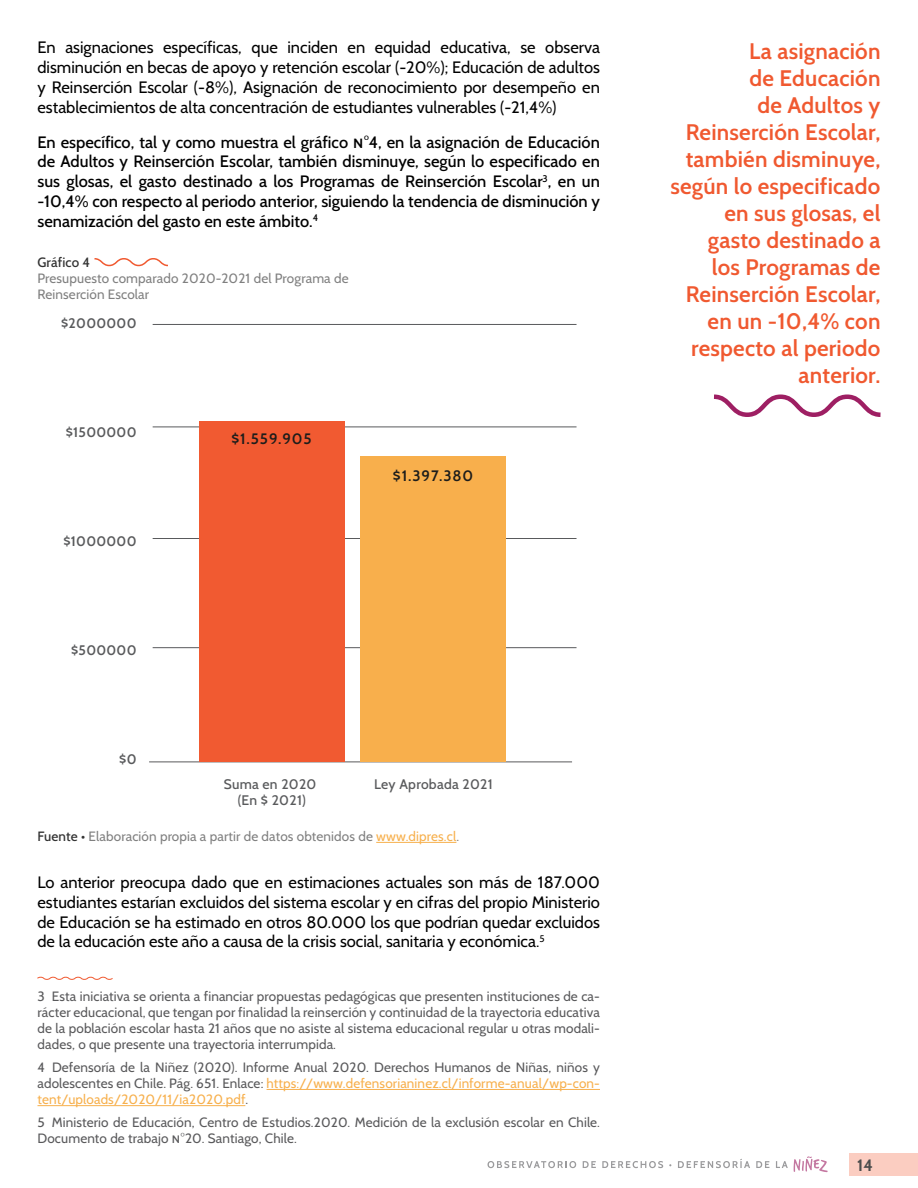
<style>
.page{position:relative;width:918px;height:1188px;background:#fff}
.page>*{position:absolute;margin:0;border:0;box-sizing:border-box;transform-origin:0 0}
.t1{font:600 22.5px/27px "Cabin";letter-spacing:.01em;color:#f05930;text-align:right}
.t2{font:16.5px/19.8px "Cabin";color:#000;text-align:justify}
.t3{font:500 16.5px/19.8px "Cabin";color:#000;text-align:justify}
.t4{font:700 16.5px "Cabin";color:#4d4d4d}
.t5{font:600 15.15px "Cabin";letter-spacing:.06em;color:#1d1d1b}
.t6{font:500 13.8px/16.6px "Cabin";letter-spacing:.02em;color:#595a5c;text-align:center}
.t7{font:600 13.8px "Cabin";letter-spacing:.02em;color:#595a5c}
.t8{font:13.5px/16.2px "Cabin";letter-spacing:.01em;color:#59595b;text-align:justify}
.t9{font:13.5px/16.2px "Cabin";letter-spacing:.01em;color:#808080}
.t10{font:500 13.5px "Cabin";letter-spacing:.005em;color:#333}
.s1{font-weight:500;color:#333}
.s2{color:#f7b04d}
</style>
<div class="page">
<svg style="left:488px;top:1161px;width:88px;height:7px"></svg>
<svg style="left:583px;top:1161px;width:13px;height:7px"></svg>
<svg style="left:602px;top:1161px;width:61px;height:7px"></svg>
<svg style="left:678px;top:1159px;width:72px;height:9px"></svg>
<svg style="left:756px;top:1161px;width:13px;height:7px"></svg>
<svg style="left:776px;top:1161px;width:12px;height:7px"></svg>
<svg style="left:794px;top:1156px;width:34px;height:16px"></svg>
<div style="left:849px;top:1153px;width:69px;height:23px;background:#fbcdc1"></div>
<hr style="left:376px;top:842px;width:80px;height:1px;background:#f7b04d">
<svg style="left:37px;top:976px;width:76px;height:4px"></svg>
<hr style="left:267px;top:1089px;width:333px;height:1px;background:#f7b04d">
<hr style="left:38px;top:1105px;width:207px;height:1px;background:#f7b04d">
<svg style="left:714px;top:394px;width:167px;height:23px"></svg>
<hr style="left:153px;top:324px;width:424px;height:1px;background:#595a5c">
<hr style="left:153px;top:427px;width:424px;height:1px;background:#595a5c">
<hr style="left:153px;top:538px;width:424px;height:1px;background:#595a5c">
<hr style="left:153px;top:647px;width:424px;height:1px;background:#595a5c">
<hr style="left:149px;top:762px;width:423px;height:1px;background:#595a5c">
<div style="left:360px;top:457px;width:146px;height:305px;background:#f8af4c"></div>
<div style="left:199px;top:421px;width:145px;height:341px;background:#f15a31"></div>
<svg style="left:94px;top:258px;width:74px;height:9px"></svg>
<p class="t2" style="left:38px;top:38px;width:564px">En asignaciones específicas, que inciden en equidad educativa, se observa disminución en becas de apoyo y retención escolar (-20%); Educación de adultos y Reinserción Escolar (-8%), Asignación de reconocimiento por desempeño en establecimientos de alta concentración de estudiantes vulnerables (-21,4%)</p>
<p class="t3" style="left:38px;top:132px;width:564px">En específico, tal y como muestra el gráfico n°4, en la asignación de Educación de Adultos y Reinserción Escolar, también disminuye, según lo especificado en sus glosas, el gasto destinado a los Programas de Reinserción Escolar<sup>3</sup>, en un -10,4% con respecto al periodo anterior, siguiendo la tendencia de disminución y senamización del gasto en este ámbito.<sup>4</sup></p>
<p class="t10" style="left:38px;top:254px;width:54px">Gráfico 4</p>
<p class="t9" style="left:38px;top:270px;width:313px">Presupuesto comparado 2020-2021 del Programa de<br>Reinserción Escolar</p>
<p class="t7" style="left:61px;top:315px;width:77px">$2000000</p>
<p class="t7" style="left:66px;top:424px;width:72px">$1500000</p>
<p class="t7" style="left:63px;top:533px;width:75px">$1000000</p>
<p class="t7" style="left:71px;top:642px;width:67px">$500000</p>
<p class="t7" style="left:119px;top:751px;width:19px">$0</p>
<p class="t5" style="left:231px;top:430px;width:82px">$1.559.905</p>
<p class="t5" style="left:393px;top:466px;width:82px">$1.397.380</p>
<p class="t6" style="left:224px;top:776px;width:94px">Suma en 2020 (En $ 2021)</p>
<p class="t6" style="left:374px;top:776px;width:120px">Ley Aprobada 2021</p>
<p class="t9" style="left:38px;top:828px;width:423px"><span class="s1">Fuente •</span> Elaboración propia a partir de datos obtenidos de <span class="s2">www.dipres.cl</span>.</p>
<p class="t2" style="left:38px;top:872px;width:564px">Lo anterior preocupa dado que en estimaciones actuales son más de 187.000 estudiantes estarían excluidos del sistema escolar y en cifras del propio Ministerio de Educación se ha estimado en otros 80.000 los que podrían quedar excluidos de la educación este año a causa de la crisis social, sanitaria y económica.<sup>5</sup></p>
<p class="t8" style="left:38px;top:988px;width:564px">3 Esta iniciativa se orienta a financiar propuestas pedagógicas que presenten instituciones de ca&shy;rácter educacional, que tengan por finalidad la reinserción y continuidad de la trayectoria educativa de la población escolar hasta 21 años que no asiste al sistema educacional regular u otras modali&shy;dades, o que presente una trayectoria interrumpida.</p>
<p class="t8" style="left:38px;top:1059px;width:564px">4 Defensoría de la Niñez (2020). Informe Anual 2020. Derechos Humanos de Niñas, niños y adolescentes en Chile. Pág. 651. Enlace: <span class="s2">https://www.defensorianinez.cl/informe-anual/wp-con&shy;tent/uploads/2020/11/ia2020.pdf</span>.</p>
<p class="t8" style="left:38px;top:1114px;width:564px">5 Ministerio de Educación, Centro de Estudios.2020. Medición de la exclusión escolar en Chile.<br>Documento de trabajo n°20. Santiago, Chile.</p>
<h1 class="t1" style="left:671px;top:38px;width:211px">La asignación<br>de Educación<br>de Adultos y<br>Reinserción Escolar, también disminuye, según lo especificado en sus glosas, el gasto destinado a<br>los Programas de<br>Reinserción Escolar, en un -10,4% con respecto al periodo anterior.</h1>
<p class="t4" style="left:857px;top:1155px;width:17px">14</p>
</div>
